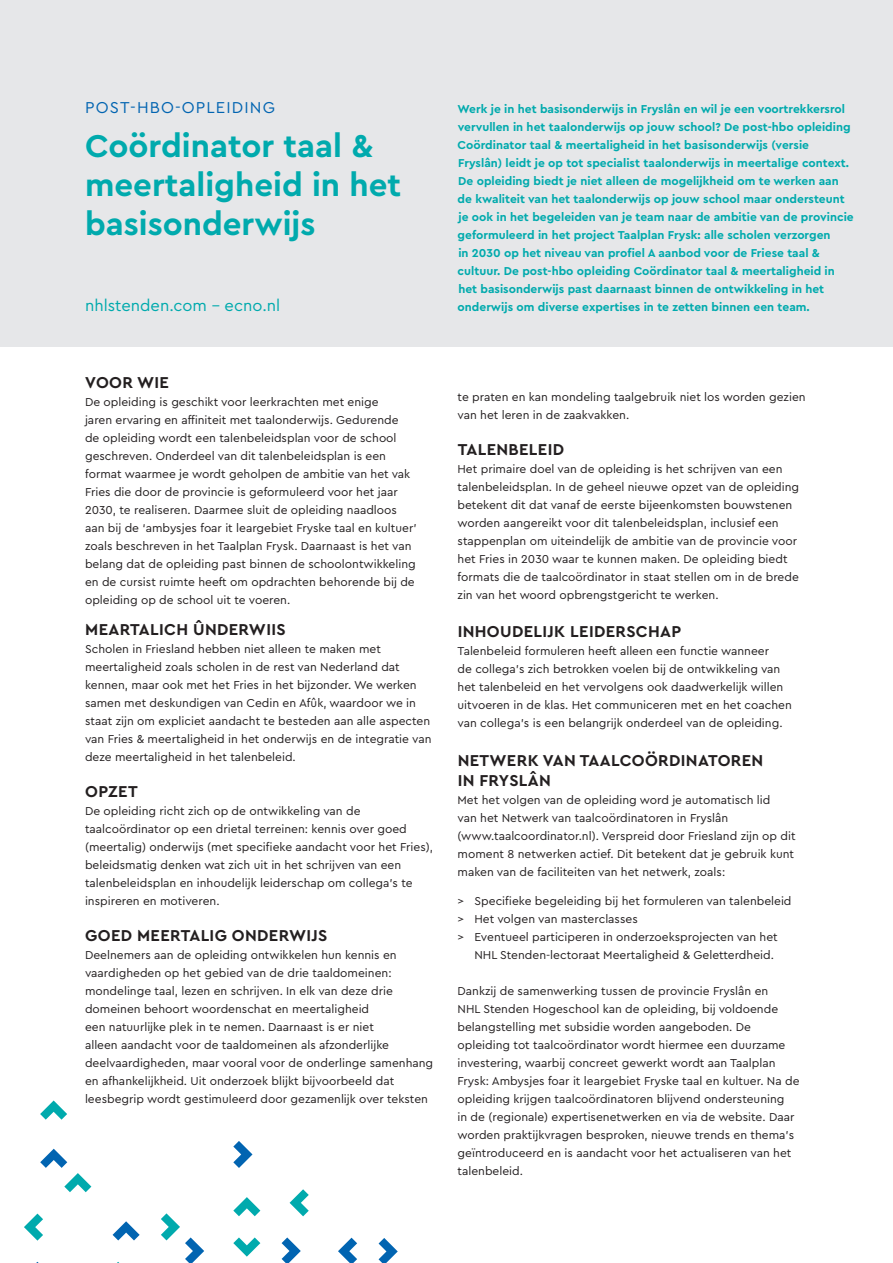
<style>
.page{position:relative;width:893px;height:1263px;background:#fff}
.page>*{position:absolute;margin:0;border:0;box-sizing:border-box;transform-origin:0 0}
._9_Achter_opleidings{font:700 33px/39px "Cera PRO";color:#00aaad}
._4_Subkop_CAPS_zwart{font:700 16.5px/19.8px "Cera PRO";letter-spacing:.02em;color:#231f20}
._4_URL_onder_opleidi{font:16.5px "Cera PRO";color:#00aaad}
._9_Achter_opleidings-2{font:16.5px "Cera PRO";letter-spacing:.07em;color:#0164b1}
._4_Subkop_CAPS_zwart-2{font:12px/18px "Cera PRO";color:#231f20}
._2_Inleiding_Opleidi{font:700 12px/18px "Cera PRO";color:#00aaad}
</style>
<div class="page">
<div style="left:0;top:0;width:893px;height:347px;background:#e6e7e9"></div>
<svg style="left:40px;top:1100px;width:27px;height:20px"></svg>
<svg style="left:233px;top:1197px;width:27px;height:19px"></svg>
<svg style="left:290px;top:1189px;width:19px;height:27px"></svg>
<svg style="left:233px;top:1237px;width:27px;height:19px"></svg>
<svg style="left:338px;top:1238px;width:19px;height:25px"></svg>
<svg style="left:233px;top:1141px;width:19px;height:27px"></svg>
<svg style="left:379px;top:1238px;width:19px;height:25px"></svg>
<svg style="left:282px;top:1237px;width:19px;height:26px"></svg>
<svg style="left:40px;top:1149px;width:51px;height:43px"></svg>
<svg style="left:113px;top:1221px;width:27px;height:19px"></svg>
<svg style="left:161px;top:1213px;width:43px;height:50px"></svg>
<svg style="left:24px;top:1213px;width:19px;height:50px"></svg>
<p class="_9_Achter_opleidings-2" style="left:85px;top:96px;width:191px">POST-HBO-OPLEIDING</p>
<p class="_9_Achter_opleidings" style="left:85px;top:125px;width:318px">Coördinator taal &amp; meertaligheid in het basisonderwijs</p>
<p class="_4_URL_onder_opleidi" style="left:85px;top:294px;width:197px">nhlstenden.com - ecno.nl</p>
<p class="_2_Inleiding_Opleidi" style="left:458px;top:99px;width:398px">Werk je in het basisonderwijs in Fryslân en wil je een voortrekkersrol vervullen in het taalonderwijs op jouw school? De post-hbo opleiding Coördinator taal &amp; meertaligheid in het basisonderwijs (versie Fryslân) leidt je op tot specialist taalonderwijs in meertalige context.<br>De opleiding biedt je niet alleen de mogelijkheid om te werken aan de kwaliteit van het taalonderwijs op jouw school maar ondersteunt je ook in het begeleiden van je team naar de ambitie van de provincie geformuleerd in het project Taalplan Frysk: alle scholen verzorgen<br>in 2030 op het niveau van profiel A aanbod voor de Friese taal &amp; cultuur. De post-hbo opleiding Coördinator taal &amp; meertaligheid in het basisonderwijs past daarnaast binnen de ontwikkeling in het onderwijs om diverse expertises in te zetten binnen een team.</p>
<p class="_4_Subkop_CAPS_zwart" style="left:85px;top:372px;width:85px">VOOR WIE</p>
<p class="_4_Subkop_CAPS_zwart-2" style="left:85px;top:393px;width:333px">De opleiding is geschikt voor leerkrachten met enige<br>jaren ervaring en affiniteit met taalonderwijs. Gedurende<br>de opleiding wordt een talenbeleidsplan voor de school geschreven. Onderdeel van dit talenbeleidsplan is een format waarmee je wordt geholpen de ambitie van het vak Fries die door de provincie is geformuleerd voor het jaar 2030, te realiseren. Daarmee sluit de opleiding naadloos aan bij de ‘ambysjes foar it leargebiet Fryske taal en kultuer’ zoals beschreven in het Taalplan Frysk. Daarnaast is het van belang dat de opleiding past binnen de schoolontwikkeling en de cursist ruimte heeft om opdrachten behorende bij de opleiding op de school uit te voeren.</p>
<p class="_4_Subkop_CAPS_zwart" style="left:85px;top:619px;width:202px">MEARTALICH ÛNDERWIIS</p>
<p class="_4_Subkop_CAPS_zwart-2" style="left:85px;top:639px;width:348px">Scholen in Friesland hebben niet alleen te maken met meertaligheid zoals scholen in de rest van Nederland dat kennen, maar ook met het Fries in het bijzonder. We werken samen met deskundigen van Cedin en Afûk, waardoor we in staat zijn om expliciet aandacht te besteden aan alle aspecten van Fries &amp; meertaligheid in het onderwijs en de integratie van deze meertaligheid in het talenbeleid.</p>
<p class="_4_Subkop_CAPS_zwart" style="left:85px;top:781px;width:54px">OPZET</p>
<p class="_4_Subkop_CAPS_zwart-2" style="left:85px;top:801px;width:349px">De opleiding richt zich op de ontwikkeling van de taalcoördinator op een drietal terreinen: kennis over goed (meertalig) onderwijs (met specifieke aandacht voor het Fries), beleidsmatig denken wat zich uit in het schrijven van een talenbeleidsplan en inhoudelijk leiderschap om collega’s te inspireren en motiveren.</p>
<p class="_4_Subkop_CAPS_zwart" style="left:85px;top:925px;width:244px">GOED MEERTALIG ONDERWIJS</p>
<p class="_4_Subkop_CAPS_zwart-2" style="left:85px;top:945px;width:350px">Deelnemers aan de opleiding ontwikkelen hun kennis en vaardigheden op het gebied van de drie taaldomeinen: mondelinge taal, lezen en schrijven. In elk van deze drie domeinen behoort woordenschat en meertaligheid<br>een natuurlijke plek in te nemen. Daarnaast is er niet<br>alleen aandacht voor de taaldomeinen als afzonderlijke deelvaardigheden, maar vooral voor de onderlinge samenhang en afhankelijkheid. Uit onderzoek blijkt bijvoorbeeld dat leesbegrip wordt gestimuleerd door gezamenlijk over teksten</p>
<p class="_4_Subkop_CAPS_zwart-2" style="left:458px;top:387px;width:350px">te praten en kan mondeling taalgebruik niet los worden gezien van het leren in de zaakvakken.</p>
<p class="_4_Subkop_CAPS_zwart" style="left:458px;top:439px;width:108px">TALENBELEID</p>
<p class="_4_Subkop_CAPS_zwart-2" style="left:458px;top:459px;width:343px">Het primaire doel van de opleiding is het schrijven van een talenbeleidsplan. In de geheel nieuwe opzet van de opleiding betekent dit dat vanaf de eerste bijeenkomsten bouwstenen worden aangereikt voor dit talenbeleidsplan, inclusief een stappenplan om uiteindelijk de ambitie van de provincie voor het Fries in 2030 waar te kunnen maken. De opleiding biedt formats die de taalcoördinator in staat stellen om in de brede zin van het woord opbrengstgericht te werken.</p>
<p class="_4_Subkop_CAPS_zwart" style="left:458px;top:620px;width:225px">INHOUDELIJK LEIDERSCHAP</p>
<p class="_4_Subkop_CAPS_zwart-2" style="left:458px;top:641px;width:336px">Talenbeleid formuleren heeft alleen een functie wanneer<br>de collega’s zich betrokken voelen bij de ontwikkeling van het talenbeleid en het vervolgens ook daadwerkelijk willen uitvoeren in de klas. Het communiceren met en het coachen van collega’s is een belangrijk onderdeel van de opleiding.</p>
<p class="_4_Subkop_CAPS_zwart" style="left:458px;top:750px;width:307px">NETWERK VAN TAALCOÖRDINATOREN<br>IN FRYSLÂN</p>
<p class="_4_Subkop_CAPS_zwart-2" style="left:458px;top:790px;width:340px">Met het volgen van de opleiding word je automatisch lid<br>van het Netwerk van taalcoördinatoren in Fryslân (www.taalcoordinator.nl). Verspreid door Friesland zijn op dit moment 8 netwerken actief. Dit betekent dat je gebruik kunt maken van de faciliteiten van het netwerk, zoals:</p>
<p class="_4_Subkop_CAPS_zwart-2" style="left:458px;top:891px;width:335px">&gt; Specifieke begeleiding bij het formuleren van talenbeleid</p>
<p class="_4_Subkop_CAPS_zwart-2" style="left:458px;top:909px;width:182px">&gt; Het volgen van masterclasses</p>
<p class="_4_Subkop_CAPS_zwart-2" style="left:458px;top:927px;width:322px">&gt; Eventueel participeren in onderzoeksprojecten van het</p>
<p class="_4_Subkop_CAPS_zwart-2" style="left:474px;top:945px;width:301px">NHL Stenden-lectoraat Meertaligheid &amp; Geletterdheid.</p>
<p class="_4_Subkop_CAPS_zwart-2" style="left:458px;top:981px;width:343px">Dankzij de samenwerking tussen de provincie Fryslân en<br>NHL Stenden Hogeschool kan de opleiding, bij voldoende belangstelling met subsidie worden aangeboden. De opleiding tot taalcoördinator wordt hiermee een duurzame investering, waarbij concreet gewerkt wordt aan Taalplan Frysk: Ambysjes foar it leargebiet Fryske taal en kultuer. Na de opleiding krijgen taalcoördinatoren blijvend ondersteuning<br>in de (regionale) expertisenetwerken en via de website. Daar worden praktijkvragen besproken, nieuwe trends en thema’s geïntroduceerd en is aandacht voor het actualiseren van het talenbeleid.</p>
</div>
